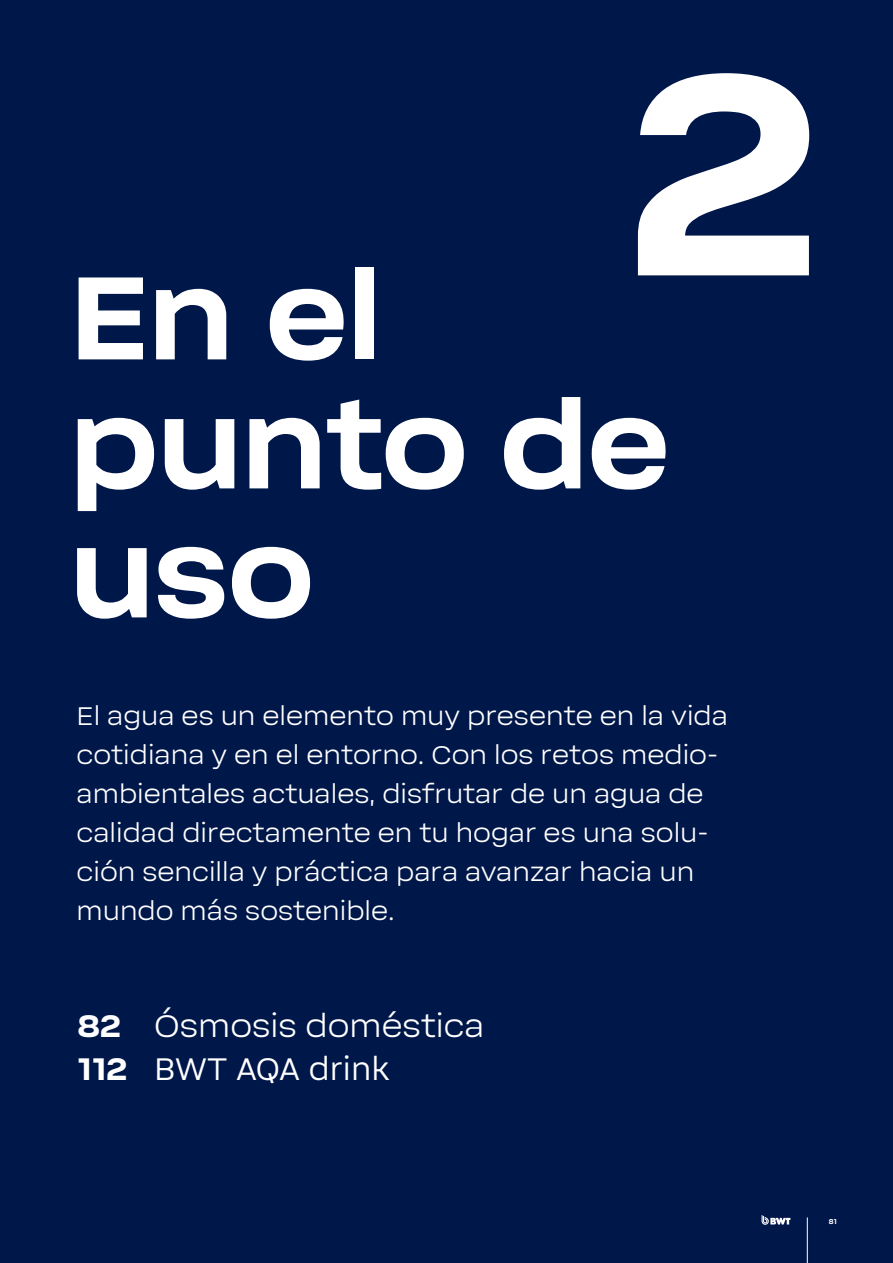
<style>
.page{position:relative;width:893px;height:1263px;background:#00174a}
.page>*{position:absolute;margin:0;border:0;box-sizing:border-box;transform-origin:0 0}
.t1{font:306.3px "BWT Soliden Bold Head";color:#fff}
.t2{font:126px/129px "BWT Soliden Bold Head";color:#fff}
.t3{font:33px "BWT Soliden Light Head";color:#fff}
.t4{font:33px "BWT Soliden Regular Text";color:#fff}
.t5{font:27px/39px "BWT Soliden Light Head";color:#fff}
.t6{font:7.5px "BWT Soliden Bold Text";color:#fff}
.s1{font-family:"BWT Soliden Bold Head"}
</style>
<div class="page">
<hr style="left:807px;top:1217px;width:1px;height:46px;background:#fff">
<svg style="left:762px;top:1215px;width:28px;height:10px"></svg>
<h1 class="t1" style="left:627px;top:-14px;width:194px">2</h1>
<h2 class="t2" style="left:70px;top:250px;width:601px">En el punto de uso</h2>
<p class="t5" style="left:77px;top:696px;width:653px">El agua es un elemento muy presente en la vida cotidiana y en el entorno. Con los retos medio&shy;ambientales actuales, disfrutar de un agua de calidad directamente en tu hogar es una solu&shy;ción sencilla y práctica para avanzar hacia un mundo más sostenible.</p>
<p class="t3" style="left:78px;top:1006px;width:408px"><span class="s1">82</span> Ósmosis doméstica</p>
<p class="t4" style="left:78px;top:1049px;width:313px"><span class="s1">112</span> BWT AQA drink</p>
<p class="t6" style="left:829px;top:1217px;width:9px">81</p>
</div>
